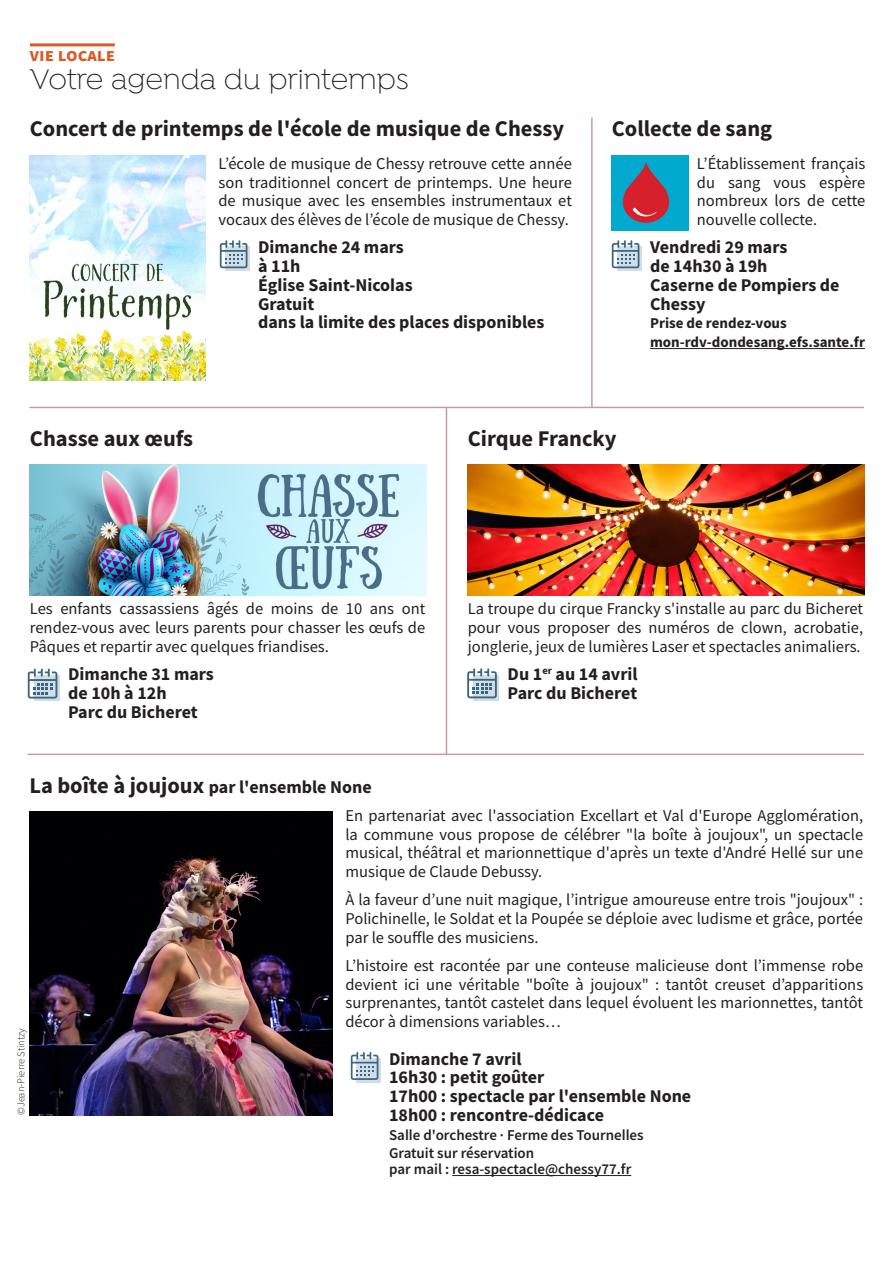
<style>
.page{position:relative;width:893px;height:1263px;background:#fff}
.page>*{position:absolute;margin:0;border:0;box-sizing:border-box;transform-origin:0 0}
.t1{font:300 30px "Isidora";color:#231f20}
.t2{font:700 22.5px "Source Sans Pro";color:#231f20}
.t3{font:700 18.75px "Source Sans Pro";color:#d95a26}
.t4{font:700 18px/18.8px "Source Sans Pro";color:#231f20}
.t5{font:16.5px/18.8px "Source Sans Pro";color:#231f20;text-align:justify}
.t6{font:600 15px/16.5px "Source Sans Pro";color:#231f20}
.t7{font:700 15px/18.8px "Source Sans Pro";color:#231f20}
.t8{font:300 10.5px "Source Sans Pro";color:#231f20}
.s1{font-size:22.5px}
</style>
<div class="page">
<hr style="left:30px;top:43px;width:85px;height:3px;background:#d95a26">
<hr style="left:452px;top:1175px;width:179px;height:1px;background:#231f20">
<svg style="left:356px;top:1058px;width:25px;height:24px"></svg>
<svg style="left:351px;top:1052px;width:27px;height:28px"></svg>
<img style="left:29px;top:811px;width:304px;height:304px">
<hr style="left:30px;top:407px;width:834px;height:1px;background:#cb9a9e">
<hr style="left:28px;top:754px;width:836px;height:1px;background:#cb9a9e">
<svg style="left:225px;top:246px;width:25px;height:24px"></svg>
<svg style="left:220px;top:240px;width:27px;height:28px"></svg>
<img style="left:30px;top:155px;width:176px;height:225px">
<hr style="left:591px;top:118px;width:2px;height:289px;background:#cb9a9e">
<div style="left:473px;top:675px;width:26px;height:26px;background:linear-gradient(to right,#cfdee8,#cfdee8)"></div>
<svg style="left:467px;top:668px;width:30px;height:30px"></svg>
<img style="left:467px;top:464px;width:397px;height:132px">
<hr style="left:446px;top:408px;width:1px;height:346px;background:#cb9a9e">
<hr style="left:650px;top:348px;width:215px;height:1px;background:#231f20">
<img style="left:612px;top:155px;width:76px;height:75px">
<svg style="left:617px;top:246px;width:25px;height:24px"></svg>
<svg style="left:612px;top:240px;width:27px;height:28px"></svg>
<img style="left:30px;top:464px;width:397px;height:132px">
<div style="left:34px;top:675px;width:26px;height:26px;background:linear-gradient(to right,#cfdee8,#cfdee8)"></div>
<svg style="left:28px;top:669px;width:29px;height:29px"></svg>
<p class="t3" style="left:30px;top:42px;width:87px">vie locale</p>
<p class="t1" style="left:30px;top:63px;width:380px">Votre agenda du printemps</p>
<p class="t2" style="left:30px;top:114px;width:536px">Concert de printemps de l'école de musique de Chessy</p>
<p class="t5" style="left:218px;top:154px;width:355px">L’école de musique de Chessy retrouve cette année son traditionnel concert de printemps. Une heure de musique avec les ensembles instrumentaux et vocaux des élèves de l’école de musique de Chessy.</p>
<p class="t4" style="left:258px;top:238px;width:156px">Dimanche 24 mars à 11h<br>Église Saint-Nicolas</p>
<p class="t4" style="left:258px;top:294px;width:58px">Gratuit</p>
<p class="t4" style="left:258px;top:313px;width:288px">dans la limite des places disponibles</p>
<p class="t2" style="left:612px;top:114px;width:162px">Collecte de sang</p>
<p class="t5" style="left:697px;top:154px;width:170px">L’Établissement français du sang vous espère nombreux lors de cette nouvelle collecte.</p>
<p class="t4" style="left:650px;top:238px;width:191px">Vendredi 29 mars<br>de 14h30 à 19h<br>Caserne de Pompiers de<br>Chessy</p>
<p class="t7" style="left:650px;top:314px;width:216px">Prise de rendez-vous mon-rdv-dondesang.efs.sante.fr</p>
<p class="t2" style="left:30px;top:423px;width:165px">Chasse aux œufs</p>
<p class="t2" style="left:468px;top:423px;width:150px">Cirque Francky</p>
<p class="t5" style="left:30px;top:599px;width:397px">Les enfants cassassiens âgés de moins de 10 ans ont rendez-vous avec leurs parents pour chasser les œufs de Pâques et repartir avec quelques friandises.</p>
<p class="t4" style="left:68px;top:664px;width:147px">Dimanche 31 mars de 10h à 12h<br>Parc du Bicheret</p>
<p class="t5" style="left:468px;top:599px;width:397px">La troupe du cirque Francky s'installe au parc du Bicheret pour vous proposer des numéros de clown, acrobatie, jonglerie, jeux de lumières Laser et spectacles animaliers.</p>
<p class="t4" style="left:508px;top:664px;width:132px">Du 1<sup>er</sup> au 14 avril<br>Parc du Bicheret</p>
<p class="t4" style="left:29px;top:777px;width:344px"><span class="s1">La boîte à joujoux</span> par l'ensemble None</p>
<p class="t5" style="left:345px;top:806px;width:519px">En partenariat avec l'association Excellart et Val d'Europe Agglomération, la commune vous propose de célébrer "la boîte à joujoux", un spectacle musical, théâtral et marionnettique d'après un texte d'André Hellé sur une musique de Claude Debussy.</p>
<p class="t5" style="left:345px;top:890px;width:519px">À la faveur d’une nuit magique, l’intrigue amoureuse entre trois "joujoux" :<br>Polichinelle, le Soldat et la Poupée se déploie avec ludisme et grâce, portée par le souffle des musiciens.</p>
<p class="t5" style="left:345px;top:956px;width:519px">L’histoire est racontée par une conteuse malicieuse dont l’immense robe devient ici une véritable "boîte à joujoux" : tantôt creuset d’apparitions surprenantes, tantôt castelet dans lequel évoluent les marionnettes, tantôt décor à dimensions variables…</p>
<p class="t4" style="left:389px;top:1049px;width:304px">Dimanche 7 avril<br>16h30 : petit goûter<br>17h00 : spectacle par l'ensemble None<br>18h00 : rencontre-dédicace</p>
<p class="t6" style="left:389px;top:1126px;width:256px">Salle d'orchestre · Ferme des Tournelles</p>
<p class="t6" style="left:389px;top:1144px;width:244px">Gratuit sur réservation<br>par mail : resa-spectacle@chessy77.fr</p>
<p class="t8" style="left:15px;top:1115px;width:89px;rotate:-90deg">©Jean-Pierre Stintzy</p>
</div>
